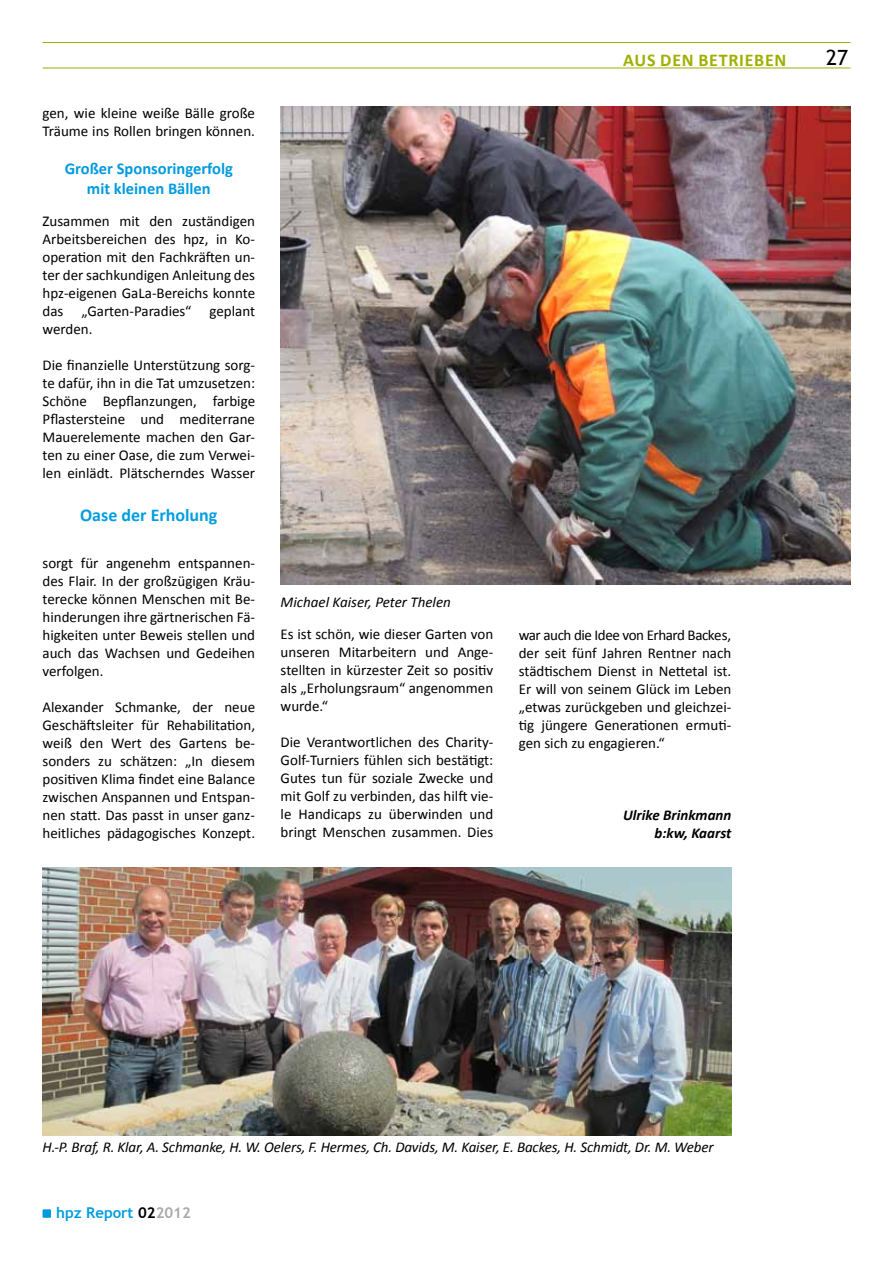
<style>
.page{position:relative;width:893px;height:1263px;background:#fff}
.page>*{position:absolute;margin:0;border:0;box-sizing:border-box;transform-origin:0 0}
.t1{font:21px "Trebuchet MS";color:#000}
.t2{font:700 18px "Calibri";color:#a0af00}
.t3{font:700 18px "Calibri";color:#009ee0}
.t4{font:700 16.5px/19.8px "Calibri";color:#009bde;text-align:center}
.t5{font:15px/18px "Calibri";color:#000;text-align:justify}
.t6{font:italic 15px "Calibri";letter-spacing:-.01em;color:#000}
.t7{font:italic 700 15px/18px "Calibri";color:#000;text-align:right}
.t8{font:700 15px "Trebuchet MS";color:#009ee0}
.s1{color:#000}
.s2{color:#a9aaac}
</style>
<div class="page">
<div style="left:43px;top:1209px;width:8px;height:9px;background:#009bde"></div>
<hr style="left:43px;top:42px;width:807px;height:1px;background:#a0af00">
<hr style="left:43px;top:68px;width:807px;height:1px;background:#a0af00">
<img style="left:43px;top:867px;width:688px;height:268px">
<img style="left:281px;top:106px;width:569px;height:479px">
<p class="t5" style="left:43px;top:104px;width:214px">gen, wie kleine weiße Bälle große<br>Träume ins Rollen bringen können.</p>
<p class="t4" style="left:65px;top:159px;width:170px">Großer Sponsoringerfolg mit kleinen Bällen</p>
<p class="t5" style="left:43px;top:212px;width:214px">Zusammen mit den zuständigen Arbeitsbereichen des hpz, in Ko&shy;operation mit den Fachkräften un&shy;ter der sachkundigen Anleitung des hpz-eigenen GaLa-Bereichs konnte das „Garten-Paradies“ geplant werden.</p>
<p class="t5" style="left:43px;top:356px;width:214px">Die finanzielle Unterstützung sorg&shy;te dafür, ihn in die Tat umzusetzen:<br>Schöne Bepflanzungen, farbige Pflastersteine und mediterrane Mauerelemente machen den Gar&shy;ten zu einer Oase, die zum Verwei&shy;len einlädt. Plätscherndes Wasser</p>
<p class="t3" style="left:80px;top:503px;width:139px">Oase der Erholung</p>
<p class="t5" style="left:43px;top:554px;width:214px">sorgt für angenehm entspannen&shy;des Flair. In der großzügigen Kräu&shy;terecke können Menschen mit Be&shy;hinderungen ihre gärtnerischen Fä&shy;higkeiten unter Beweis stellen und auch das Wachsen und Gedeihen verfolgen.</p>
<p class="t5" style="left:43px;top:698px;width:214px">Alexander Schmanke, der neue Geschäftsleiter für Rehabilitation, weiß den Wert des Gartens be&shy;sonders zu schätzen: „In diesem positiven Klima findet eine Balance zwischen Anspannen und Entspan&shy;nen statt. Das passt in unser ganz&shy;heitliches pädagogisches Konzept.</p>
<p class="t2" style="left:623px;top:48px;width:49px">Aus den</p>
<p class="t2" style="left:698px;top:48px;width:11px">betrieben</p>
<p class="t6" style="left:281px;top:591px;width:172px">Michael Kaiser, Peter Thelen</p>
<p class="t5" style="left:281px;top:625px;width:214px">Es ist schön, wie dieser Garten von unseren Mitarbeitern und Ange&shy;stellten in kürzester Zeit so positiv als „Erholungsraum“ angenommen wurde.“</p>
<p class="t5" style="left:281px;top:733px;width:214px">Die Verantwortlichen des Charity-Golf-Turniers fühlen sich bestätigt:<br>Gutes tun für soziale Zwecke und mit Golf zu verbinden, das hilft vie&shy;le Handicaps zu überwinden und bringt Menschen zusammen. Dies</p>
<p class="t5" style="left:519px;top:626px;width:214px">war auch die Idee von Erhard Backes, der seit fünf Jahren Rentner nach städtischem Dienst in Nettetal ist.<br>Er will von seinem Glück im Leben „etwas zurückgeben und gleichzei&shy;tig jüngere Generationen ermuti&shy;gen sich zu engagieren.“</p>
<p class="t7" style="left:623px;top:806px;width:110px">Ulrike Brinkmann b:kw, Kaarst</p>
<h1 class="t1" style="left:826px;top:46px;width:24px">27</h1>
<p class="t6" style="left:43px;top:1137px;width:672px">H.-P. Braf, R. Klar, A. Schmanke, H. W. Oelers, F. Hermes, Ch. Davids, M. Kaiser, E. Backes, H. Schmidt, Dr. M. Weber</p>
<p class="t8" style="left:56px;top:1203px;width:136px">hpz Report <span class="s1">02</span><span class="s2">2012</span></p>
</div>
